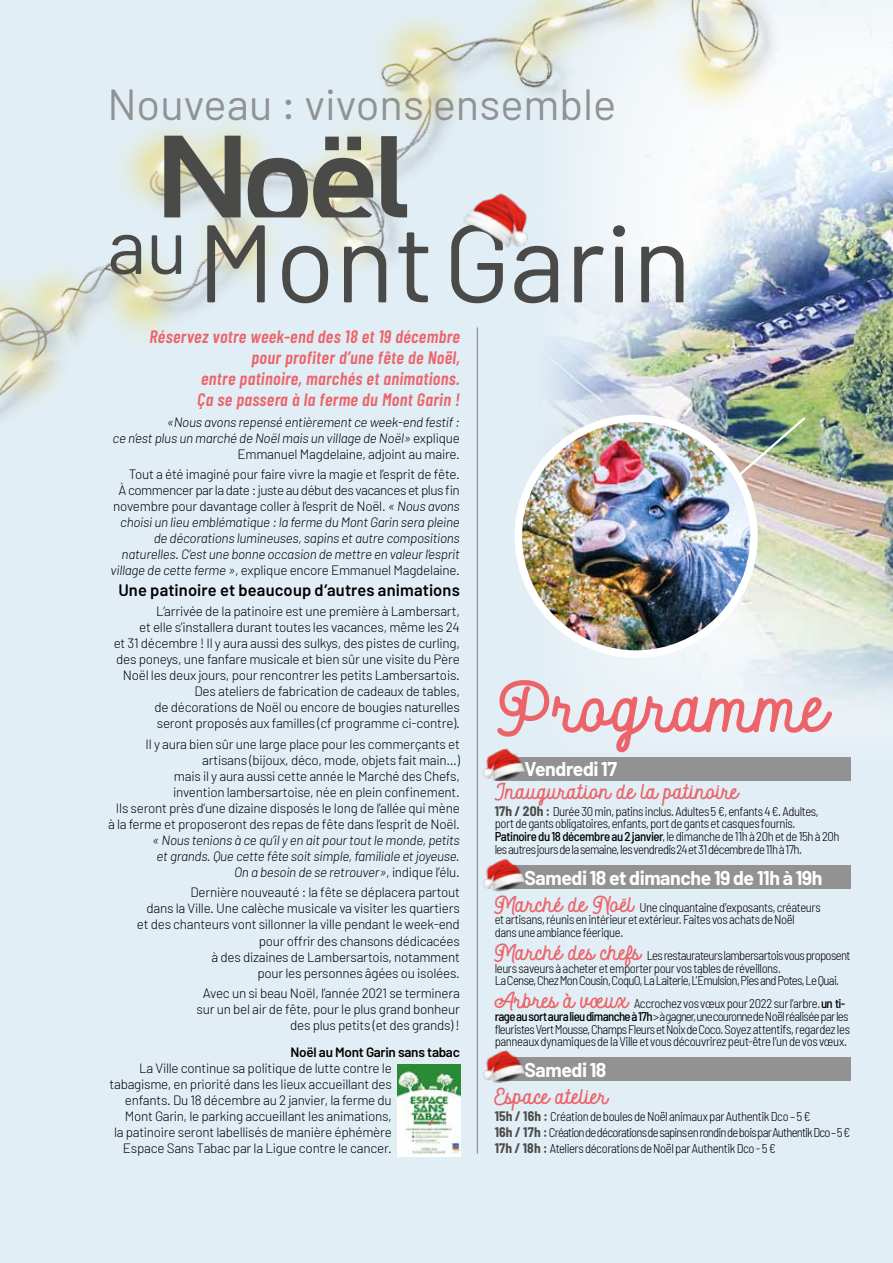
<style>
.page{position:relative;width:893px;height:1263px;background:#e2eef5}
.page>*{position:absolute;margin:0;border:0;box-sizing:border-box;transform-origin:0 0}
.t1{font:700 126px "DINCUT";color:#4a4a49}
.t2{font:109.95px "Barlow";color:#4a4a49}
.t3{font:66px "Autoguardf 7";color:#ec646a}
.t4{font:43.5px "Barlow";color:#929292}
.t5{font:21px "Autoguardf 7";color:#ec646a}
.t6{font:700 19.5px "Barlow";letter-spacing:-.025em;color:#fff}
.t7{font:italic 600 18px/21px "Barlow Condensed";letter-spacing:.02em;color:#ec646a;text-align:right}
.t8{font:600 16.5px "Barlow";letter-spacing:.01em;color:#000}
.t9{font:300 13.5px/16px "Barlow";letter-spacing:-.02em;color:#000;text-align:right}
.t10{font:italic 300 13.5px/16px "Barlow";letter-spacing:-.02em;color:#000;text-align:right}
.t11{font:600 13.5px "Barlow";letter-spacing:-.02em;color:#000}
.t12{font:300 semi-condensed 12.75px/12.8px "Barlow";letter-spacing:-.035em;color:#000}
.s1{font-style:normal}
.s2{font-weight:700;font-size:13.5px;color:#4a4a49}
.s3{font-weight:500}
.s4{font-family:"Autoguardf 7";font-weight:400;font-stretch:normal;font-size:21px;color:#ec646a}
</style>
<div class="page">
<hr style="left:477px;top:327px;width:1px;height:826px;background:#7c7b7b">
<img style="left:537px;top:0;width:356px;height:763px">
<img style="left:0;top:0;width:852px;height:559px">
<div style="left:495px;top:757px;width:355px;height:23px;background:#929292"></div>
<div style="left:495px;top:865px;width:355px;height:23px;background:#929292"></div>
<div style="left:495px;top:1058px;width:355px;height:23px;background:#929292"></div>
<img style="left:728px;top:415px;width:80px;height:70px">
<img style="left:518px;top:418px;width:236px;height:236px;border-radius:118px">
<div style="left:514px;top:415px;width:244px;height:243px;border:8px solid #fff;border-radius:50%"></div>
<img style="left:455px;top:181px;width:89px;height:78px">
<img style="left:477px;top:745px;width:49px;height:38px">
<img style="left:477px;top:856px;width:49px;height:38px">
<img style="left:477px;top:1047px;width:49px;height:38px">
<div style="left:397px;top:1064px;width:64px;height:93px;background:#fff"></div>
<img style="left:397px;top:1064px;width:64px;height:91px">
<h3 class="t4" style="left:107px;top:77px;width:511px">Nouveau : vivons ensemble</h3>
<h1 class="t1" style="left:155px;top:91px;width:257px">Noël</h1>
<h2 class="t2" style="left:107px;top:195px;width:586px"><sup>au</sup>Mont Garin</h2>
<h3 class="t7" style="left:150px;top:325px;width:312px">Réservez votre week-end des 18 et 19 décembre pour profiter d’une fête de Noël,<br>entre patinoire, marchés et animations.<br>Ça se passera à la ferme du Mont Garin !</h3>
<p class="t10" style="left:113px;top:413px;width:349px">«Nous avons repensé entièrement ce week-end festif :<br>ce n’est plus un marché de Noël mais un village de Noël» <span class="s1">explique<br>Emmanuel Magdelaine, adjoint au maire.</span></p>
<p class="t10" style="left:111px;top:466px;width:351px"><span class="s1">Tout a été imaginé pour faire vivre la magie et l’esprit de fête.<br>À commencer par la date : juste au début des vacances et plus fin novembre pour davantage coller à l’esprit de Noël.</span> « Nous avons choisi un lieu emblématique : la ferme du Mont Garin sera pleine de décorations lumineuses, sapins et autre compositions naturelles. C’est une bonne occasion de mettre en valeur l’esprit village de cette ferme »<span class="s1">, explique encore Emmanuel Magdelaine.</span></p>
<p class="t8" style="left:118px;top:579px;width:343px">Une patinoire et beaucoup d’autres animations</p>
<p class="t9" style="left:114px;top:603px;width:348px">L’arrivée de la patinoire est une première à Lambersart,<br>et elle s’installera durant toutes les vacances, même les 24<br>et 31 décembre ! Il y aura aussi des sulkys, des pistes de curling, des poneys, une fanfare musicale et bien sûr une visite du Père Noël les deux jours, pour rencontrer les petits Lambersartois.<br>Des ateliers de fabrication de cadeaux de tables,<br>de décorations de Noël ou encore de bougies naturelles<br>seront proposés aux familles (cf programme ci-contre).</p>
<p class="t9" style="left:108px;top:735px;width:353px">Il y aura bien sûr une large place pour les commerçants et artisans (bijoux, déco, mode, objets fait main…)<br>mais il y aura aussi cette année le Marché des Chefs,<br>invention lambersartoise, née en plein confinement.<br>Ils seront près d’une dizaine disposés le long de l’allée qui mène à la ferme et proposeront des repas de fête dans l’esprit de Noël.</p>
<p class="t10" style="left:152px;top:832px;width:309px">« Nous tenions à ce qu’il y en ait pour tout le monde, petits et grands. Que cette fête soit simple, familiale et joyeuse.<br>On a besoin de se retrouver»<span class="s1">, indique l’élu.</span></p>
<p class="t9" style="left:137px;top:884px;width:324px">Dernière nouveauté : la fête se déplacera partout<br>dans la Ville. Une calèche musicale va visiter les quartiers et des chanteurs vont sillonner la ville pendant le week-end pour offrir des chansons dédicacées<br>à des dizaines de Lambersartois, notamment<br>pour les personnes âgées ou isolées.</p>
<p class="t9" style="left:197px;top:985px;width:265px">Avec un si beau Noël, l’année 2021 se terminera sur un bel air de fête, pour le plus grand bonheur des plus petits (et des grands) !</p>
<p class="t11" style="left:290px;top:1043px;width:171px">Noël au Mont Garin sans tabac</p>
<p class="t9" style="left:110px;top:1059px;width:284px">La Ville continue sa politique de lutte contre le tabagisme, en priorité dans les lieux accueillant des enfants. Du 18 décembre au 2 janvier, la ferme du Mont Garin, le parking accueillant les animations,<br>la patinoire seront labellisés de manière éphémère Espace Sans Tabac par la Ligue contre le cancer.</p>
<h3 class="t3" style="left:497px;top:666px;width:331px">Programme</h3>
<h3 class="t6" style="left:524px;top:757px;width:94px">Vendredi 17</h3>
<h3 class="t5" style="left:495px;top:778px;width:245px">Inauguration de la patinoire</h3>
<p class="t12" style="left:495px;top:804px;width:346px"><span class="s2">17h / 20h :</span> Durée 30 min, patins inclus. Adultes 5 €, enfants 4 €. Adultes, port de gants obligatoires, enfants, port de gants et casques fournis.<br><span class="s3">Patinoire du 18 décembre au 2 janvier</span>, le dimanche de 11h à 20h et de 15h à 20h les autres jours de la semaine, les vendredis 24 et 31 décembre de 11h à 17h.</p>
<h3 class="t6" style="left:524px;top:865px;width:300px">Samedi 18 et dimanche 19 de 11h à 19h</h3>
<p class="t12" style="left:495px;top:900px;width:327px"><span class="s4">Marché de Noël</span> Une cinquantaine d’exposants, créateurs et artisans, réunis en intérieur et extérieur. Faites vos achats de Noël<br>dans une ambiance féerique.</p>
<p class="t12" style="left:495px;top:948px;width:357px"><span class="s4">Marché des chefs</span> Les restaurateurs lambersartois vous proposent leurs saveurs à acheter et emporter pour vos tables de réveillons.<br>La Cense, Chez Mon Cousin, CoquO, La Laiterie, L’Émulsion, Pies and Potes, Le Quai.</p>
<p class="t12" style="left:495px;top:996px;width:357px"><span class="s4">Arbres à vœux</span> Accrochez vos vœux pour 2022 sur l’arbre. <span class="s3">un ti&shy;rage au sort aura lieu dimanche à 17h</span> &gt; à gagner,une couronne de Noël réalisée par les fleuristes Vert Mousse, Champs Fleurs et Noix de Coco. Soyez attentifs, regardez les panneaux dynamiques de la Ville et vous découvrirez peut-être l’un de vos vœux.</p>
<h3 class="t6" style="left:524px;top:1058px;width:83px">Samedi 18</h3>
<h3 class="t5" style="left:495px;top:1083px;width:115px">Espace atelier</h3>
<p class="t12" style="left:495px;top:1107px;width:357px;line-height:16.4px"><span class="s2">15h / 16h :</span> Création de boules de Noël animaux par Authentik Dco – 5 €<br><span class="s2">16h / 17h :</span> Création de décorations de sapins en rondin de bois par Authentik Dco – 5 €<br><span class="s2">17h / 18h :</span> Ateliers décorations de Noël par Authentik Dco - 5 €</p>
</div>
